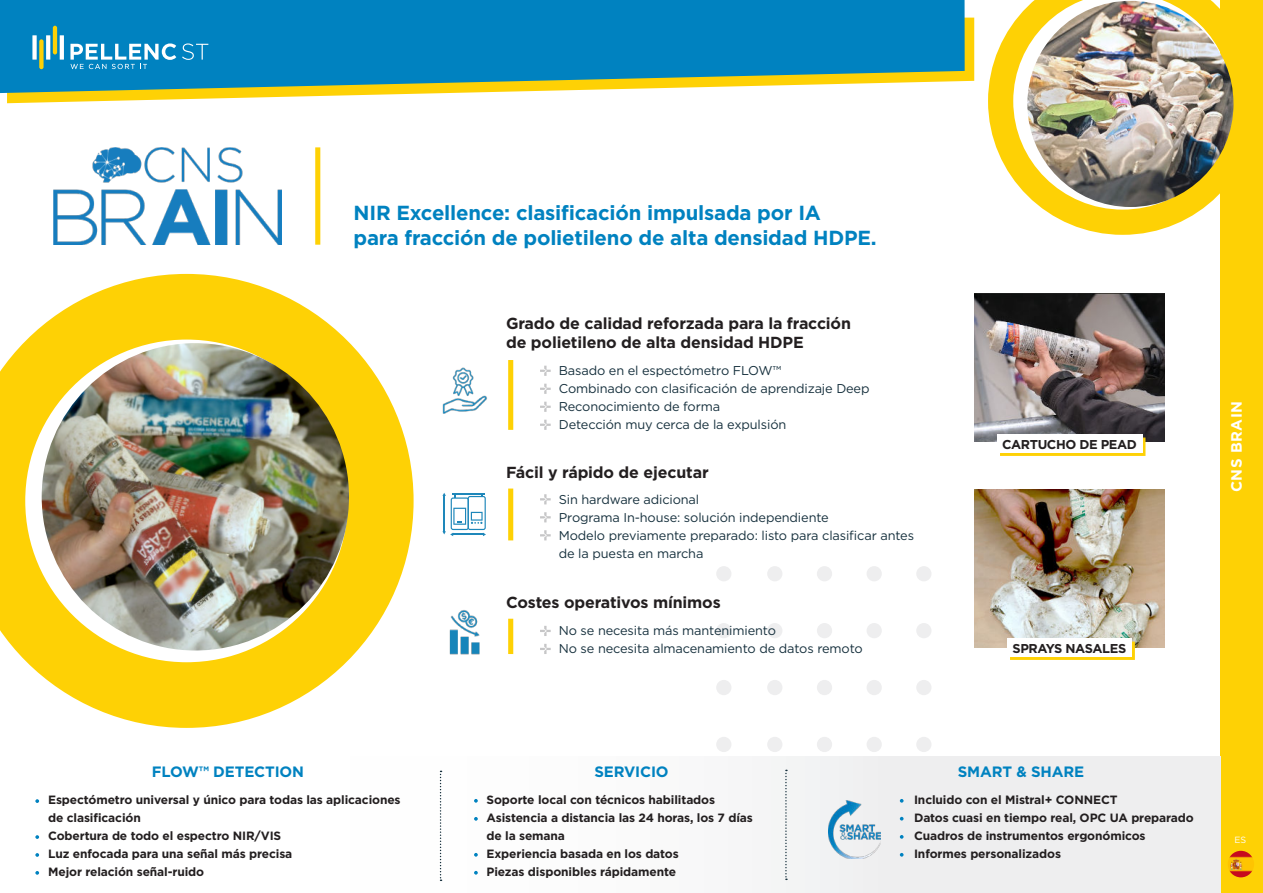
<style>
.page{position:relative;width:1263px;height:893px;background:#fff}
.page>*{position:absolute;margin:0;border:0;box-sizing:border-box;transform-origin:0 0}
.t1{font:700 20.4px/24.5px "Gotham";letter-spacing:-.01em;color:#0082c0}
.t2{font:700 15.9px/19.2px "Gotham";letter-spacing:-.01em;color:#231f20}
.t3{font:700 15px "Gotham";letter-spacing:-.01em;color:#0082c0}
.t4{font:700 15px "Gotham";letter-spacing:.03em;color:#fff}
.t5{font:700 12.9px "Gotham";letter-spacing:-.03em;color:#231f20}
.t6{font:12.75px/18px "Gotham";letter-spacing:-.01em;color:#16303d}
.t7{font:700 12px/18px "Gotham";letter-spacing:-.01em;color:#231f20}
.t8{font:9px "Gotham";color:#fff}
</style>
<div class="page">
<div style="left:916px;top:680px;width:15px;height:15px;background:#eeeeef;border-radius:50%"></div>
<div style="left:916px;top:737px;width:15px;height:15px;background:#eeeeef;border-radius:50%"></div>
<div style="left:916px;top:623px;width:15px;height:15px;background:#eeeeef;border-radius:50%"></div>
<div style="left:916px;top:566px;width:15px;height:15px;background:#eeeeef;border-radius:50%"></div>
<div style="left:866px;top:680px;width:16px;height:15px;background:#eeeeef;border-radius:50%"></div>
<div style="left:866px;top:737px;width:16px;height:15px;background:#eeeeef;border-radius:50%"></div>
<div style="left:866px;top:623px;width:16px;height:15px;background:#eeeeef;border-radius:50%"></div>
<div style="left:866px;top:566px;width:16px;height:15px;background:#eeeeef;border-radius:50%"></div>
<div style="left:817px;top:680px;width:15px;height:15px;background:#eeeeef;border-radius:50%"></div>
<div style="left:817px;top:737px;width:15px;height:15px;background:#eeeeef;border-radius:50%"></div>
<div style="left:817px;top:623px;width:15px;height:15px;background:#eeeeef;border-radius:50%"></div>
<div style="left:817px;top:566px;width:15px;height:15px;background:#eeeeef;border-radius:50%"></div>
<div style="left:767px;top:680px;width:15px;height:15px;background:#eeeeef;border-radius:50%"></div>
<div style="left:767px;top:737px;width:15px;height:15px;background:#eeeeef;border-radius:50%"></div>
<div style="left:767px;top:623px;width:15px;height:15px;background:#eeeeef;border-radius:50%"></div>
<div style="left:767px;top:566px;width:15px;height:15px;background:#eeeeef;border-radius:50%"></div>
<div style="left:716px;top:680px;width:15px;height:15px;background:#eeeeef;border-radius:50%"></div>
<div style="left:716px;top:737px;width:15px;height:15px;background:#eeeeef;border-radius:50%"></div>
<div style="left:716px;top:623px;width:15px;height:15px;background:#eeeeef;border-radius:50%"></div>
<div style="left:716px;top:566px;width:15px;height:15px;background:#eeeeef;border-radius:50%"></div>
<div style="left:1220px;top:0;width:43px;height:893px;background:#fed105"></div>
<div style="left:0;top:757px;width:1220px;height:136px;background:linear-gradient(to right,#fff,#ececed)"></div>
<svg style="left:0;top:274px;width:414px;height:454px"></svg>
<svg style="left:7px;top:18px;width:967px;height:85px"></svg>
<svg style="left:0;top:0;width:965px;height:93px;background:#1f8db1"></svg>
<img style="left:42px;top:343px;width:307px;height:307px;border-radius:154px">
<img style="left:449px;top:610px;width:31px;height:45px">
<img style="left:442px;top:367px;width:45px;height:47px">
<svg style="left:442px;top:493px;width:44px;height:43px"></svg>
<svg style="left:540px;top:626px;width:11px;height:10px"></svg>
<svg style="left:540px;top:644px;width:11px;height:10px"></svg>
<svg style="left:540px;top:512px;width:11px;height:10px"></svg>
<svg style="left:540px;top:530px;width:11px;height:10px"></svg>
<svg style="left:540px;top:494px;width:11px;height:10px"></svg>
<svg style="left:540px;top:384px;width:11px;height:10px"></svg>
<svg style="left:540px;top:402px;width:11px;height:10px"></svg>
<svg style="left:540px;top:366px;width:11px;height:10px"></svg>
<svg style="left:540px;top:420px;width:11px;height:10px"></svg>
<img style="left:829px;top:800px;width:52px;height:58px">
<svg style="left:785px;top:770px;width:2px;height:110px"></svg>
<svg style="left:440px;top:771px;width:1px;height:110px"></svg>
<img style="left:974px;top:293px;width:191px;height:149px">
<img style="left:974px;top:489px;width:191px;height:159px">
<div style="left:1000px;top:438px;width:145px;height:18px;background:#fed105"></div>
<div style="left:997px;top:435px;width:145px;height:18px;background:#fff"></div>
<div style="left:1010px;top:641px;width:125px;height:19px;background:#fed105"></div>
<div style="left:1007px;top:638px;width:124px;height:19px;background:#fff"></div>
<svg style="left:474px;top:799px;width:4px;height:4px"></svg>
<svg style="left:900px;top:799px;width:3px;height:4px"></svg>
<svg style="left:474px;top:817px;width:4px;height:4px"></svg>
<svg style="left:900px;top:835px;width:3px;height:4px"></svg>
<svg style="left:474px;top:853px;width:4px;height:4px"></svg>
<svg style="left:900px;top:853px;width:3px;height:4px"></svg>
<div style="left:315px;top:147px;width:5px;height:98px;background:#fed105"></div>
<div style="left:508px;top:360px;width:5px;height:70px;background:#fed105"></div>
<div style="left:508px;top:489px;width:5px;height:51px;background:#fed105"></div>
<div style="left:508px;top:619px;width:5px;height:35px;background:#fed105"></div>
<img style="left:53px;top:147px;width:229px;height:98px">
<svg style="left:35px;top:799px;width:4px;height:4px"></svg>
<svg style="left:35px;top:835px;width:4px;height:4px"></svg>
<svg style="left:35px;top:853px;width:4px;height:4px"></svg>
<svg style="left:35px;top:871px;width:4px;height:4px"></svg>
<svg style="left:474px;top:871px;width:4px;height:4px"></svg>
<div style="left:39px;top:39px;width:5px;height:30px;background:#fed105;border-radius:2px"></div>
<hr style="left:53px;top:26px;width:4px;height:28px;background:#fed105;border-radius:2px">
<div style="left:32px;top:35px;width:5px;height:25px;background:#fff"></div>
<svg style="left:46px;top:35px;width:4px;height:25px"></svg>
<svg style="left:60px;top:35px;width:4px;height:25px"></svg>
<svg style="left:182px;top:43px;width:26px;height:17px"></svg>
<svg style="left:70px;top:43px;width:106px;height:26px"></svg>
<svg style="left:988px;top:0;width:246px;height:235px"></svg>
<img style="left:1027px;top:1px;width:206px;height:206px;border-radius:103px">
<img style="left:1228px;top:851px;width:26px;height:26px;border-radius:13px">
<h1 class="t1" style="left:354px;top:201px;width:525px">NIR Excellence: clasificación impulsada por IA<br>para fracción de polietileno de alta densidad HDPE.</h1>
<h2 class="t2" style="left:506px;top:313px;width:346px">Grado de calidad reforzada para la fracción de polietileno de alta densidad HDPE</h2>
<p class="t6" style="left:559px;top:362px;width:312px">Basado en el espectómetro FLOW™<br>Combinado con clasificación de aprendizaje Deep Reconocimiento de forma<br>Detección muy cerca de la expulsión</p>
<h2 class="t2" style="left:506px;top:462px;width:204px">Fácil y rápido de ejecutar</h2>
<p class="t6" style="left:559px;top:492px;width:357px">Sin hardware adicional<br>Programa In-house: solución independiente<br>Modelo previamente preparado: listo para clasificar antes de la puesta en marcha</p>
<h2 class="t2" style="left:506px;top:592px;width:216px">Costes operativos mínimos</h2>
<p class="t6" style="left:559px;top:622px;width:305px">No se necesita más mantenimiento<br>No se necesita almacenamiento de datos remoto</p>
<p class="t5" style="left:1002px;top:437px;width:136px">CARTUCHO DE PEAD</p>
<p class="t5" style="left:1013px;top:641px;width:115px">SPRAYS NASALES</p>
<p class="t4" style="left:1228px;top:492px;width:93px;rotate:-90deg">CNS BRAIN</p>
<p class="t3" style="left:152px;top:763px;width:154px">FLOW™ DETECTION</p>
<p class="t7" style="left:48px;top:791px;width:354px">Espectómetro universal y único para todas las aplicaciones de clasificación<br>Cobertura de todo el espectro NIR/VIS<br>Luz enfocada para una señal más precisa<br>Mejor relación señal-ruido</p>
<p class="t3" style="left:594px;top:763px;width:76px">SERVICIO</p>
<p class="t7" style="left:486px;top:791px;width:268px">Soporte local con técnicos habilitados<br>Asistencia a distancia las 24 horas, los 7 días de la semana<br>Experiencia basada en los datos<br>Piezas disponibles rápidamente</p>
<p class="t3" style="left:958px;top:763px;width:128px">SMART &amp; SHARE</p>
<p class="t7" style="left:914px;top:791px;width:281px">Incluido con el Mistral+ CONNECT<br>Datos cuasi en tiempo real, OPC UA preparado Cuadros de instrumentos ergonómicos Informes personalizados</p>
<p class="t8" style="left:1234px;top:836px;width:13px">ES</p>
</div>
